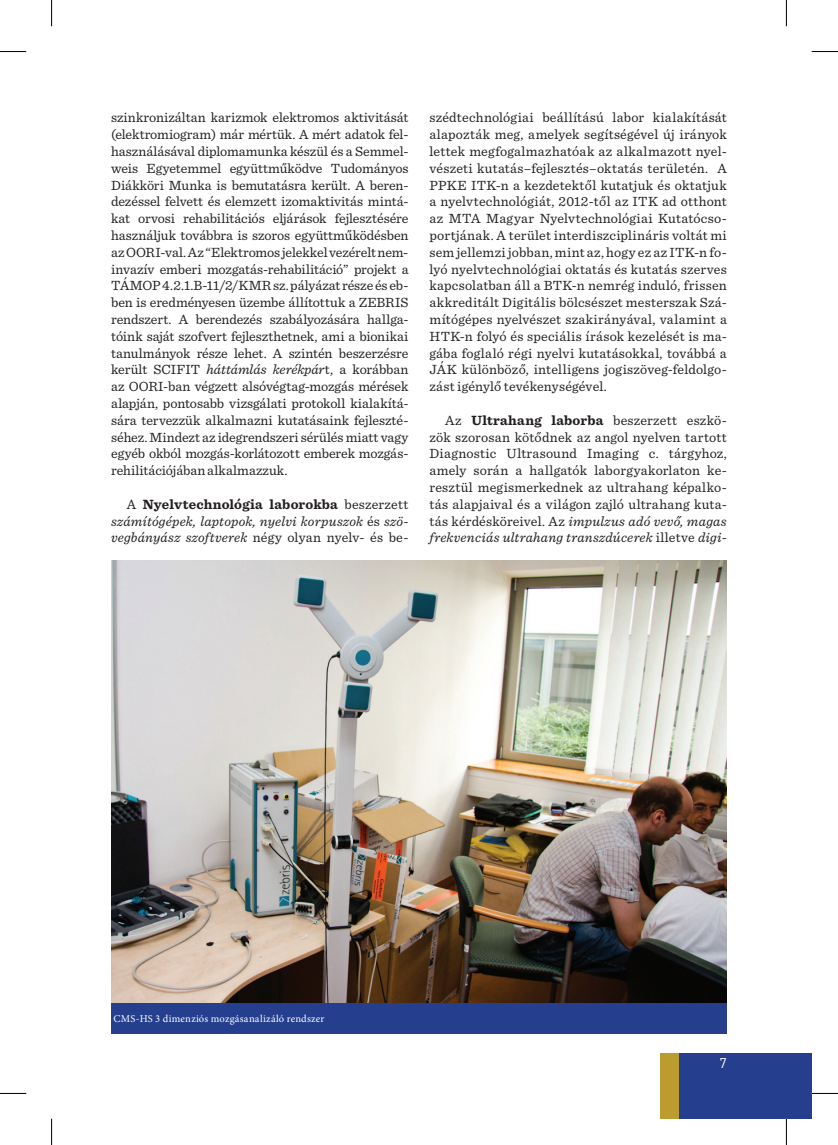
<style>
.page{position:relative;width:838px;height:1145px;background:#fff}
.page>*{position:absolute;margin:0;border:0;box-sizing:border-box;transform-origin:0 0}
.t1{font:14px/16.8px "Sentinel";letter-spacing:.01em;color:#231f20;text-align:justify}
.t2{font:italic 14px/16.8px "Sentinel";letter-spacing:.015em;color:#231f20;text-align:justify}
.t3{font:14px "DIN Pro";color:#fff}
.t4{font:10.5px "Minion Pro";letter-spacing:.025em;color:#fff}
.s1{font-style:italic}
.s2{font-style:normal}
.s3{font-weight:700;font-style:normal}
.s4{font-weight:700}
</style>
<div class="page">
<div style="left:111px;top:1002px;width:615px;height:32px;background:#253f8e"></div>
<div style="left:677px;top:1053px;width:134px;height:65px;background:#253f8e"></div>
<div style="left:660px;top:1053px;width:18px;height:65px;background:#bd9c2f"></div>
<img style="left:111px;top:561px;width:615px;height:441px">
<svg style="left:0;top:51px;width:26px;height:1px"></svg>
<svg style="left:811px;top:51px;width:26px;height:1px"></svg>
<svg style="left:0;top:1093px;width:26px;height:1px"></svg>
<svg style="left:811px;top:1093px;width:26px;height:1px"></svg>
<svg style="left:51px;top:0;width:1px;height:26px"></svg>
<svg style="left:51px;top:1119px;width:1px;height:26px"></svg>
<svg style="left:785px;top:0;width:1px;height:26px"></svg>
<svg style="left:785px;top:1119px;width:1px;height:26px"></svg>
<p class="t1" style="left:111px;top:108px;width:299px">szinkronizáltan karizmok elektromos aktivitását (elektromiogram) már mértük. A mért adatok fel&shy;használásával diplomamunka készül és a Semmel&shy;weis Egyetemmel együttműködve Tudományos Diákköri Munka is bemutatásra került. A beren&shy;dezéssel felvett és elemzett izomaktivitás mintá&shy;kat orvosi rehabilitációs eljárások fejlesztésére használjuk továbbra is szoros együttműködésben az OORI-val. Az “Elektromos jelekkel vezérelt nem&shy;invazív emberi mozgatás-rehabilitáció” projekt a TÁMOP 4.2.1.B-11/2/KMR sz. pályázat része és eb&shy;ben is eredményesen üzembe állítottuk a ZEBRIS rendszert. A berendezés szabályozására hallga&shy;tóink saját szofvert fejleszthetnek, ami a bionikai tanulmányok része lehet. A szintén beszerzésre került SCIFIT <span class="s1">háttámlás kerékpár</span>t, a korábban az OORI-ban végzett alsóvégtag-mozgás mérések alapján, pontosabb vizsgálati protokoll kialakítá&shy;sára tervezzük alkalmazni kutatásaink fejleszté&shy;séhez. Mindezt az idegrendszeri sérülés miatt vagy egyéb okból mozgás-korlátozott emberek mozgás&shy;rehilitációjában alkalmazzuk.</p>
<p class="t2" style="left:111px;top:495px;width:299px;text-indent:16px"><span class="s2">A</span> <span class="s3">Nyelvtechnológia laborokba</span> <span class="s2">beszerzett </span>számítógépek, laptopok, nyelvi korpuszok <span class="s2">és</span> szö&shy;vegbányász szoftverek <span class="s2">négy olyan nyelv- és be-</span></p>
<p class="t1" style="left:429px;top:108px;width:299px">szédtechnológiai beállítású labor kialakítását alapozták meg, amelyek segítségével új irányok lettek megfogalmazhatóak az alkalmazott nyel&shy;vészeti kutatás–fejlesztés–oktatás területén. A PPKE ITK-n a kezdetektől kutatjuk és oktatjuk a nyelvtechnológiát, 2012-től az ITK ad otthont az MTA Magyar Nyelvtechnológiai Kutatócso&shy;portjának. A terület interdiszciplináris voltát mi sem jellemzi jobban, mint az, hogy ez az ITK-n fo&shy;lyó nyelvtechnológiai oktatás és kutatás szerves kapcsolatban áll a BTK-n nemrég induló, frissen akkreditált Digitális bölcsészet mesterszak Szá&shy;mítógépes nyelvészet szakirányával, valamint a HTK-n folyó és speciális írások kezelését is ma&shy;gába foglaló régi nyelvi kutatásokkal, továbbá a JÁK különböző, intelligens jogiszöveg-feldolgo&shy;zást igénylő tevékenységével.</p>
<p class="t1" style="left:429px;top:411px;width:299px;text-indent:16px">Az <span class="s4">Ultrahang laborba</span> beszerzett eszkö&shy;zök szorosan kötődnek az angol nyelven tartott Diagnostic Ultrasound Imaging c. tárgyhoz, amely során a hallgatók laborgyakorlaton ke&shy;resztül megismerkednek az ultrahang képalko&shy;tás alapjaival és a világon zajló ultrahang kuta&shy;tás kérdésköreivel. Az <span class="s1">impulzus adó vevő, magas frekvenciás ultrahang transzdúcerek</span> illetve <span class="s1">digi-</span></p>
<p class="t4" style="left:114px;top:1011px;width:212px">CMS-HS 3 dimenziós mozgásanalizáló rendszer</p>
<p class="t3" style="left:719px;top:1053px;width:9px">7</p>
</div>
